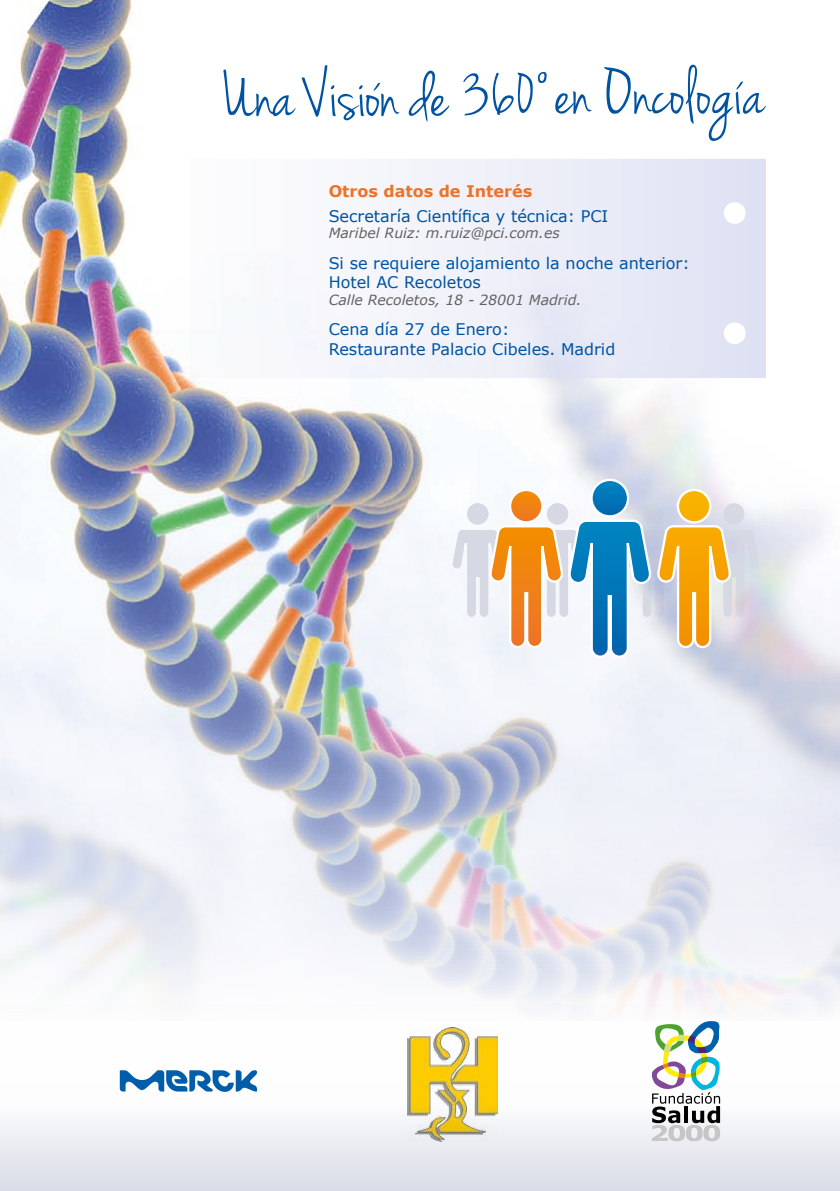
<style>
.page{position:relative;width:840px;height:1191px;background:#fff}
.page>*{position:absolute;margin:0;border:0;box-sizing:border-box;transform-origin:0 0}
.t1{font:16px/19.2px "Verdana";color:#0053a1}
.t2{font:700 16px "Verdana";color:#ee7326}
.t3{font:italic 14px "Verdana";color:#646363}
</style>
<div class="page">
<img style="left:0;top:0;width:839px;height:998px">
<svg style="left:591px;top:480px;width:36px;height:36px"></svg>
<div style="left:590px;top:479px;width:38px;height:38px;border:2px solid #fff;border-radius:50%"></div>
<svg style="left:449px;top:488px;width:313px;height:171px"></svg>
<svg style="left:189px;top:159px;width:576px;height:219px;fill:#f0f1f9"></svg>
<div style="left:0;top:998px;width:839px;height:193px;background:linear-gradient(to bottom,#fff,#e4e6ed)"></div>
<svg style="left:223px;top:65px;width:226px;height:57px"></svg>
<svg style="left:463px;top:65px;width:302px;height:76px"></svg>
<svg style="left:120px;top:1070px;width:137px;height:21px"></svg>
<svg style="left:651px;top:1021px;width:68px;height:120px"></svg>
<img style="left:407px;top:1027px;width:90px;height:114px">
<p class="t2" style="left:328px;top:181px;width:205px">Otros datos de Interés</p>
<p class="t1" style="left:328px;top:206px;width:281px">Secretaría Científica y técnica: PCI</p>
<p class="t3" style="left:328px;top:224px;width:232px">Maribel Ruiz: m.ruiz@pci.com.es</p>
<p class="t1" style="left:328px;top:253px;width:362px">Si se requiere alojamiento la noche anterior:<br>Hotel AC Recoletos</p>
<p class="t3" style="left:328px;top:291px;width:254px">Calle Recoletos, 18 - 28001 Madrid.</p>
<p class="t1" style="left:328px;top:319px;width:288px">Cena día 27 de Enero:<br>Restaurante Palacio Cibeles. Madrid</p>
</div>
